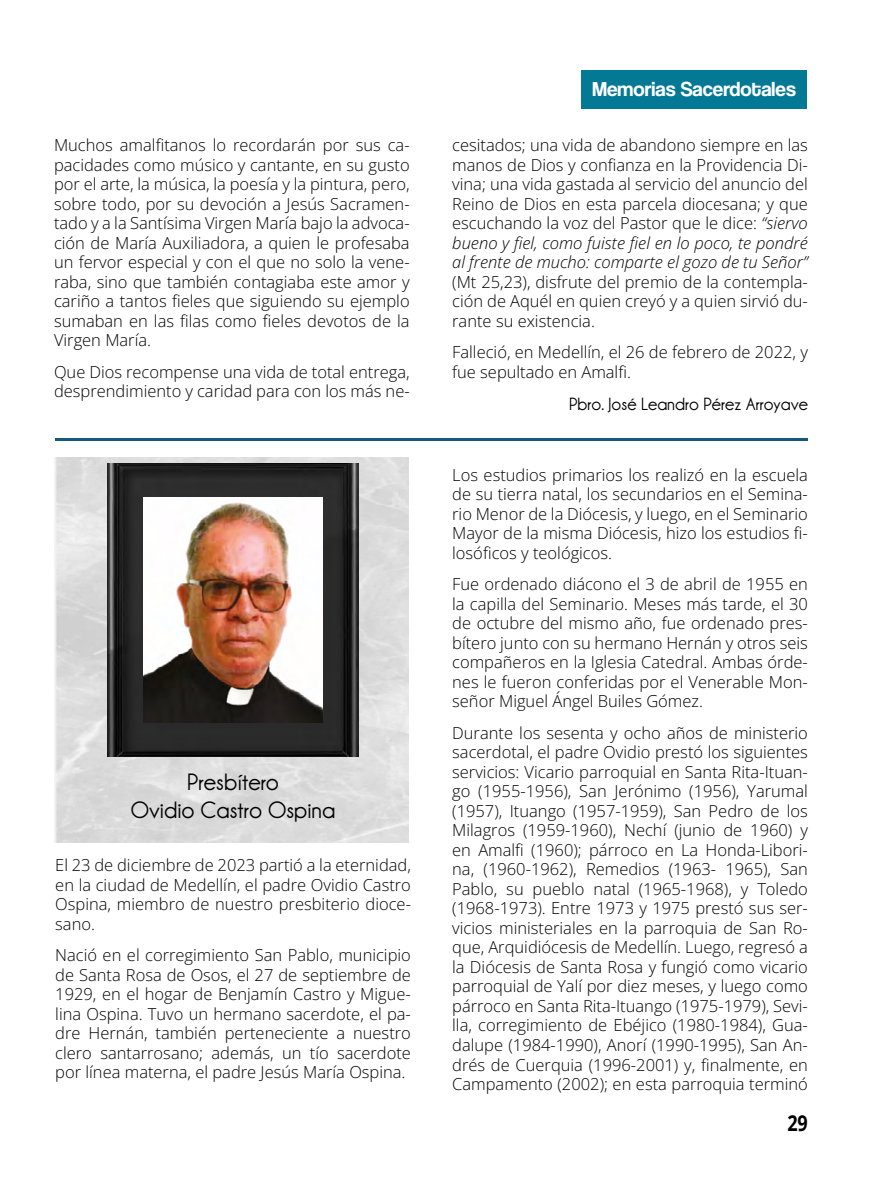
<style>
.page{position:relative;width:893px;height:1191px;background:#fff}
.page>*{position:absolute;margin:0;border:0;box-sizing:border-box;transform-origin:0 0}
.t1{font:700 24px/27.8px "Champagne&Limousines";color:#000;text-align:center}
.t2{font:700 21.6px "Open Sans";color:#000;scale:.83 1}
.t3{font:21px "Coolvetica Rg";color:#fff}
.t4{font:700 18px "Champagne&Limousines";color:#000}
.t5{font:300 16.5px/19.5px "Open Sans";color:#000;text-align:justify}
.s1{font-style:italic}
</style>
<div class="page">
<img style="left:54px;top:457px;width:354px;height:385px">
<div style="left:581px;top:71px;width:226px;height:38px;background:#047996"></div>
<img style="left:107px;top:463px;width:252px;height:293px">
<img style="left:144px;top:497px;width:179px;height:225px">
<hr style="left:56px;top:438px;width:752px;height:3px;background:#13587d">
<p class="t5" style="left:54px;top:135px;width:357px">Muchos amalfitanos lo recordarán por sus ca&shy;pacidades como músico y cantante, en su gusto por el arte, la música, la poesía y la pintura, pero, sobre todo, por su devoción a Jesús Sacramen&shy;tado y a la Santísima Virgen María bajo la advoca&shy;ción de María Auxiliadora, a quien le profesaba un fervor especial y con el que no solo la vene&shy;raba, sino que también contagiaba este amor y cariño a tantos fieles que siguiendo su ejemplo sumaban en las filas como fieles devotos de la Virgen María.</p>
<p class="t5" style="left:54px;top:361px;width:357px">Que Dios recompense una vida de total entrega, desprendimiento y caridad para con los más ne-</p>
<h1 class="t1" style="left:131px;top:768px;width:206px">Presbítero<br>Ovidio Castro Ospina</h1>
<p class="t5" style="left:55px;top:855px;width:357px">El 23 de diciembre de 2023 partió a la eternidad, en la ciudad de Medellín, el padre Ovidio Castro Ospina, miembro de nuestro presbiterio dioce&shy;sano.</p>
<p class="t5" style="left:55px;top:945px;width:357px">Nació en el corregimiento San Pablo, municipio de Santa Rosa de Osos, el 27 de septiembre de 1929, en el hogar de Benjamín Castro y Migue&shy;lina Ospina. Tuvo un hermano sacerdote, el pa&shy;dre Hernán, también perteneciente a nuestro clero santarrosano; además, un tío sacerdote por línea materna, el padre Jesús María Ospina.</p>
<p class="t3" style="left:592px;top:76px;width:205px">Memorias Sacerdotales</p>
<p class="t5" style="left:452px;top:135px;width:357px">cesitados; una vida de abandono siempre en las manos de Dios y confianza en la Providencia Di&shy;vina; una vida gastada al servicio del anuncio del Reino de Dios en esta parcela diocesana; y que escuchando la voz del Pastor que le dice: <span class="s1">“siervo bueno y fiel, como fuiste fiel en lo poco, te pondré al frente de mucho: comparte el gozo de tu Señor”</span></p>
<p class="t5" style="left:452px;top:271px;width:357px">(Mt 25,23), disfrute del premio de la contempla&shy;ción de Aquél en quien creyó y a quien sirvió du&shy;rante su existencia.</p>
<p class="t5" style="left:452px;top:342px;width:357px">Falleció, en Medellín, el 26 de febrero de 2022, y fue sepultado en Amalfi.</p>
<p class="t4" style="left:569px;top:394px;width:240px">Pbro. José Leandro Pérez Arroyave</p>
<p class="t5" style="left:452px;top:464px;width:357px">Los estudios primarios los realizó en la escuela de su tierra natal, los secundarios en el Semina&shy;rio Menor de la Diócesis, y luego, en el Seminario Mayor de la misma Diócesis, hizo los estudios fi&shy;losóficos y teológicos.</p>
<p class="t5" style="left:452px;top:574px;width:357px">Fue ordenado diácono el 3 de abril de 1955 en la capilla del Seminario. Meses más tarde, el 30 de octubre del mismo año, fue ordenado pres&shy;bítero junto con su hermano Hernán y otros seis compañeros en la Iglesia Catedral. Ambas órde&shy;nes le fueron conferidas por el Venerable Mon&shy;señor Miguel Ángel Builes Gómez.</p>
<p class="t5" style="left:452px;top:722px;width:357px">Durante los sesenta y ocho años de ministerio sacerdotal, el padre Ovidio prestó los siguientes servicios: Vicario parroquial en Santa Rita-Ituan&shy;go (1955-1956), San Jerónimo (1956), Yarumal (1957), Ituango (1957-1959), San Pedro de los Milagros (1959-1960), Nechí (junio de 1960) y en Amalfi (1960); párroco en La Honda-Libori&shy;na, (1960-1962), Remedios (1963- 1965), San Pablo, su pueblo natal (1965-1968), y Toledo (1968-1973). Entre 1973 y 1975 prestó sus ser&shy;vicios ministeriales en la parroquia de San Ro&shy;que, Arquidiócesis de Medellín. Luego, regresó a la Diócesis de Santa Rosa y fungió como vicario parroquial de Yalí por diez meses, y luego como párroco en Santa Rita-Ituango (1975-1979), Sevi&shy;lla, corregimiento de Ebéjico (1980-1984), Gua&shy;dalupe (1984-1990), Anorí (1990-1995), San An&shy;drés de Cuerquia (1996-2001) y, finalmente, en Campamento (2002); en esta parroquia terminó</p>
<h2 class="t2" style="left:787px;top:1108px;width:26px">29</h2>
</div>
